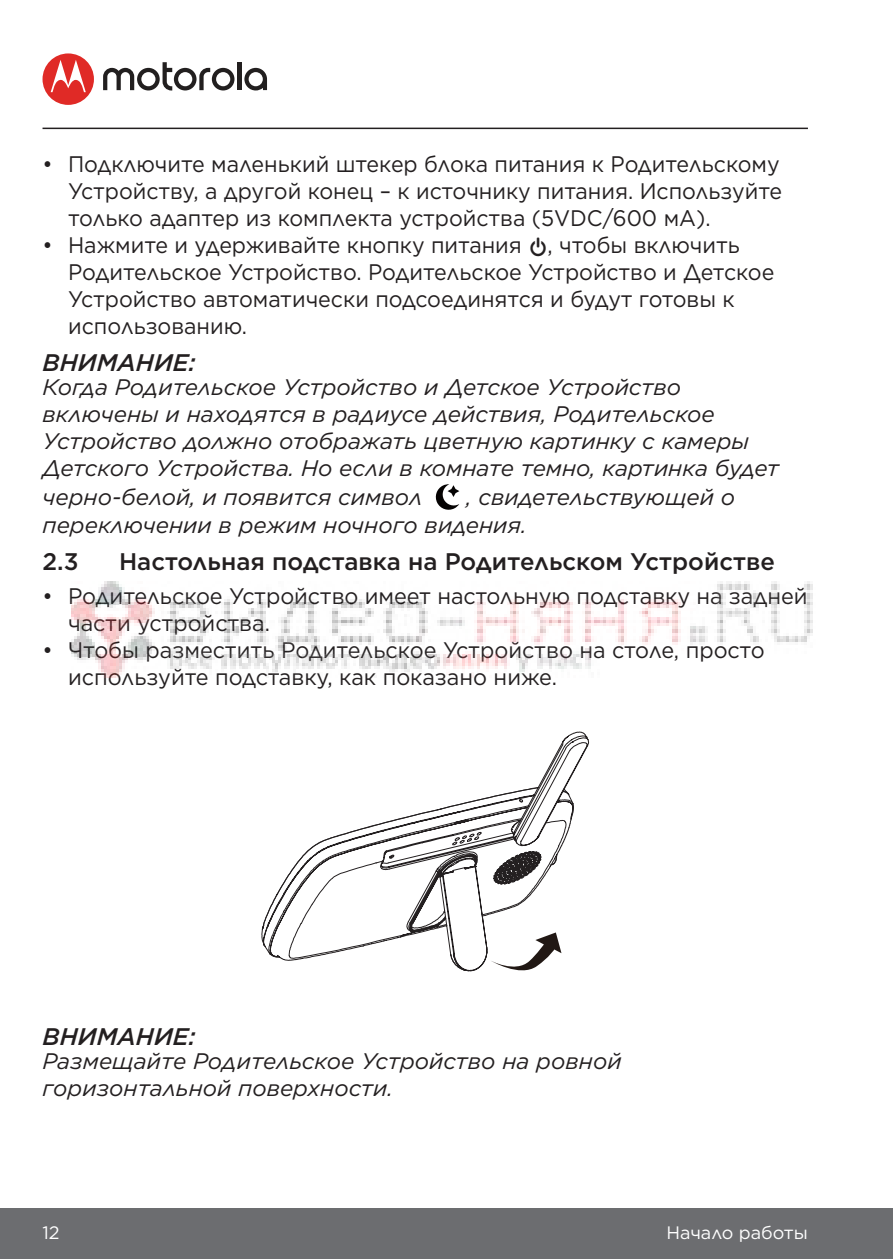
<style>
.page{position:relative;width:893px;height:1259px;background:#fff}
.page>*{position:absolute;margin:0;border:0;box-sizing:border-box;transform-origin:0 0}
.t1{font:500 24px "Gotham";color:#231f20}
.t2{font:italic 500 24px "Gotham";color:#231f20}
.t3{font:italic 22.5px/27.3px "Gotham";color:#231f20}
.t4{font:22.5px/27px "Gotham";color:#231f20;text-align:justify;scale:.95 1}
.t5{font:22.5px/27px "Gotham";color:#231f20;scale:.96 1}
.t6{font:18px "Gotham";color:#fff}
.s1{font-family:"MBP8"}
</style>
<div class="page">
<div style="left:0;top:1208px;width:893px;height:51px;background:#6c6d70"></div>
<hr style="left:43px;top:128px;width:765px;height:1px;background:#231f20">
<div style="left:43px;top:53px;width:51px;height:52px;background:#e02a26;border-radius:50%"></div>
<svg style="left:51px;top:60px;width:35px;height:32px"></svg>
<svg style="left:244px;top:68px;width:23px;height:22px"></svg>
<div style="left:237px;top:62px;width:5px;height:28px;background:#221f1f"></div>
<svg style="left:103px;top:62px;width:131px;height:28px"></svg>
<svg style="left:435px;top:484px;width:24px;height:26px"></svg>
<svg style="left:262px;top:731px;width:327px;height:221px"></svg>
<svg style="left:268px;top:800px;width:9px;height:158px"></svg>
<svg style="left:277px;top:741px;width:297px;height:230px"></svg>
<img style="left:71px;top:581px;width:742px;height:96px">
<p class="t4" style="left:68px;top:150px;width:753px;text-indent:-26px">• Подключите маленький штекер блока питания к Родительскому Устройству, а другой конец – к источнику питания. Используйте только адаптер из комплекта устройства (5VDC/600 мА).</p>
<p class="t4" style="left:68px;top:231px;width:745px;text-align:left;text-indent:-26px">• Нажмите и удерживайте кнопку питания <span class="s1">0</span>, чтобы включить Родительское Устройство. Родительское Устройство и Детское Устройство автоматически подсоединятся и будут готовы к использованию.</p>
<p class="t2" style="left:43px;top:347px;width:154px">ВНИМАНИЕ:</p>
<p class="t3" style="left:43px;top:373px;width:738px">Когда Родительское Устройство и Детское Устройство включены и находятся в радиусе действия, Родительское Устройство должно отображать цветную картинку с камеры Детского Устройства. Но если в комнате темно, картинка будет черно-белой, и появится символ</p>
<p class="t3" style="left:43px;top:482px;width:694px;line-height:28.5px;text-indent:424px">, свидетельствующей о переключении в режим ночного видения.</p>
<p class="t1" style="left:43px;top:546px;width:37px">2.3</p>
<p class="t1" style="left:119px;top:546px;width:657px">Настольная подставка на Родительском Устройстве</p>
<p class="t5" style="left:68px;top:582px;width:772px;text-indent:-26px">• Родительское Устройство имеет настольную подставку на задней части устройства.</p>
<p class="t5" style="left:68px;top:636px;width:727px;text-indent:-26px">• Чтобы разместить Родительское Устройство на столе, просто используйте подставку, как показано ниже.</p>
<p class="t2" style="left:43px;top:1020px;width:154px">ВНИМАНИЕ:</p>
<p class="t3" style="left:43px;top:1047px;width:581px">Размещайте Родительское Устройство на ровной горизонтальной поверхности.</p>
<p class="t6" style="left:43px;top:1221px;width:19px">12</p>
<p class="t6" style="left:666px;top:1221px;width:143px">Начало работы</p>
</div>
